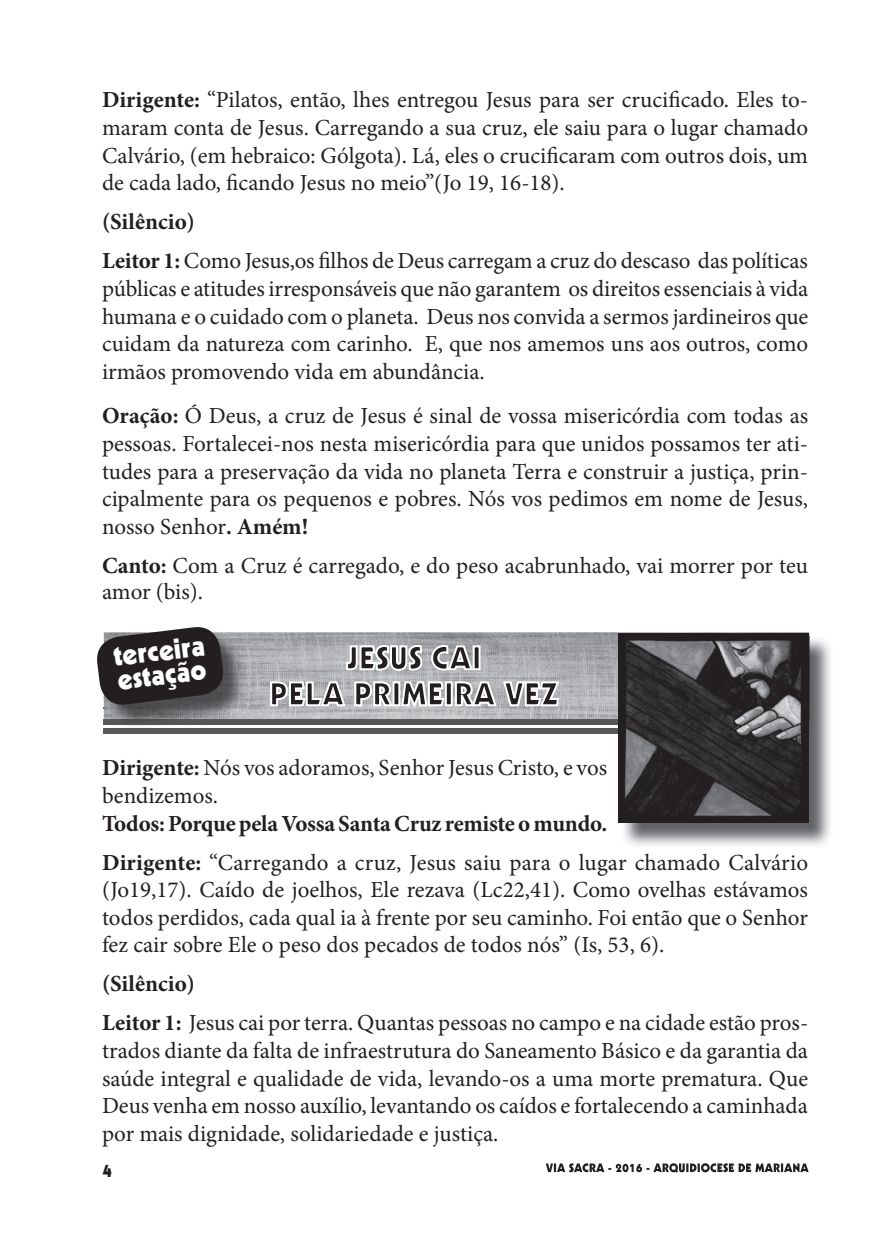
<style>
.page{position:relative;width:879px;height:1248px;background:#fff}
.page>*{position:absolute;margin:0;border:0;box-sizing:border-box;transform-origin:0 0}
.t1{font:28px/24px "Geometric 231 BT Heavy C";color:#fff}
.t2{font:23px/27.6px "Minion Pro";color:#231f20;text-align:justify}
.t3{font:700 23px/39px "Minion Pro";letter-spacing:-.01em;color:#231f20}
.t4{font:18px "Geometric 231 BT Heavy C";color:#231f20}
.s1{font-weight:700}
.s2{font-weight:400}
</style>
<div class="page">
<svg style="left:546px;top:1163px;width:262px;height:9px"></svg>
<img style="left:248px;top:632px;width:561px;height:87px">
<div style="left:103px;top:719px;width:706px;height:14px;background:#57585a"></div>
<hr style="left:103px;top:725px;width:561px;height:2px;background:#fff">
<img style="left:226px;top:632px;width:22px;height:87px">
<img style="left:226px;top:727px;width:22px;height:1px">
<svg style="left:97px;top:627px;width:129px;height:107px"></svg>
<img style="left:621px;top:636px;width:209px;height:210px">
<img style="left:618px;top:633px;width:190px;height:189px">
<svg style="left:345px;top:643px;width:136px;height:29px"></svg>
<svg style="left:269px;top:680px;width:292px;height:30px"></svg>
<p class="t2" style="left:102px;top:86px;width:707px"><span class="s1">Dirigente:</span> “Pilatos, então, lhes entregou Jesus para ser crucificado. Eles to&shy;maram conta de Jesus. Carregando a sua cruz, ele saiu para o lugar chamado Calvário, (em hebraico: Gólgota). Lá, eles o crucificaram com outros dois, um de cada lado, ficando Jesus no meio”(Jo 19, 16-18).</p>
<p class="t2" style="left:102px;top:202px;width:707px;line-height:39px"><span class="s1">(Silêncio)<br>Leitor 1:</span> Como Jesus,os filhos de Deus carregam a cruz do descaso das políticas</p>
<p class="t2" style="left:102px;top:275px;width:708px">públicas e atitudes irresponsáveis que não garantem os direitos essenciais à vida humana e o cuidado com o planeta. Deus nos convida a sermos jardineiros que cuidam da natureza com carinho. E, que nos amemos uns aos outros, como irmãos promovendo vida em abundância.</p>
<p class="t2" style="left:102px;top:402px;width:707px"><span class="s1">Oração:</span> Ó Deus, a cruz de Jesus é sinal de vossa misericórdia com todas as pessoas. Fortalecei-nos nesta misericórdia para que unidos possamos ter ati&shy;tudes para a preservação da vida no planeta Terra e construir a justiça, prin&shy;cipalmente para os pequenos e pobres. Nós vos pedimos em nome de Jesus, nosso Senhor<span class="s1">. Amém!</span></p>
<p class="t2" style="left:102px;top:552px;width:707px;line-height:26px"><span class="s1">Canto:</span> Com a Cruz é carregado, e do peso acabrunhado, vai morrer por teu amor (bis).</p>
<p class="t1" style="left:112px;top:644px;width:93px;rotate:-7deg">terceira estação</p>
<p class="t2" style="left:102px;top:754px;width:507px"><span class="s1">Dirigente:</span> Nós vos adoramos, Senhor Jesus Cristo, e vos bendizemos.</p>
<p class="t3" style="left:102px;top:803px;width:707px">Todos: Porque pela Vossa Santa Cruz remiste o mundo.<br>Dirigente: <span class="s2">“Carregando a cruz, Jesus saiu para o lugar chamado Calvário</span></p>
<p class="t2" style="left:102px;top:876px;width:707px">(Jo19,17). Caído de joelhos, Ele rezava (Lc22,41). Como ovelhas estávamos todos perdidos, cada qual ia à frente por seu caminho. Foi então que o Senhor fez cair sobre Ele o peso dos pecados de todos nós” (Is, 53, 6).</p>
<p class="t2" style="left:102px;top:964px;width:707px;line-height:39px"><span class="s1">(Silêncio)<br>Leitor 1:</span> Jesus cai por terra. Quantas pessoas no campo e na cidade estão pros-</p>
<p class="t2" style="left:102px;top:1036px;width:707px">trados diante da falta de infraestrutura do Saneamento Básico e da garantia da saúde integral e qualidade de vida, levando-os a uma morte prematura. Que Deus venha em nosso auxílio, levantando os caídos e fortalecendo a caminhada por mais dignidade, solidariedade e justiça.</p>
<p class="t4" style="left:102px;top:1158px;width:12px">4</p>
</div>
